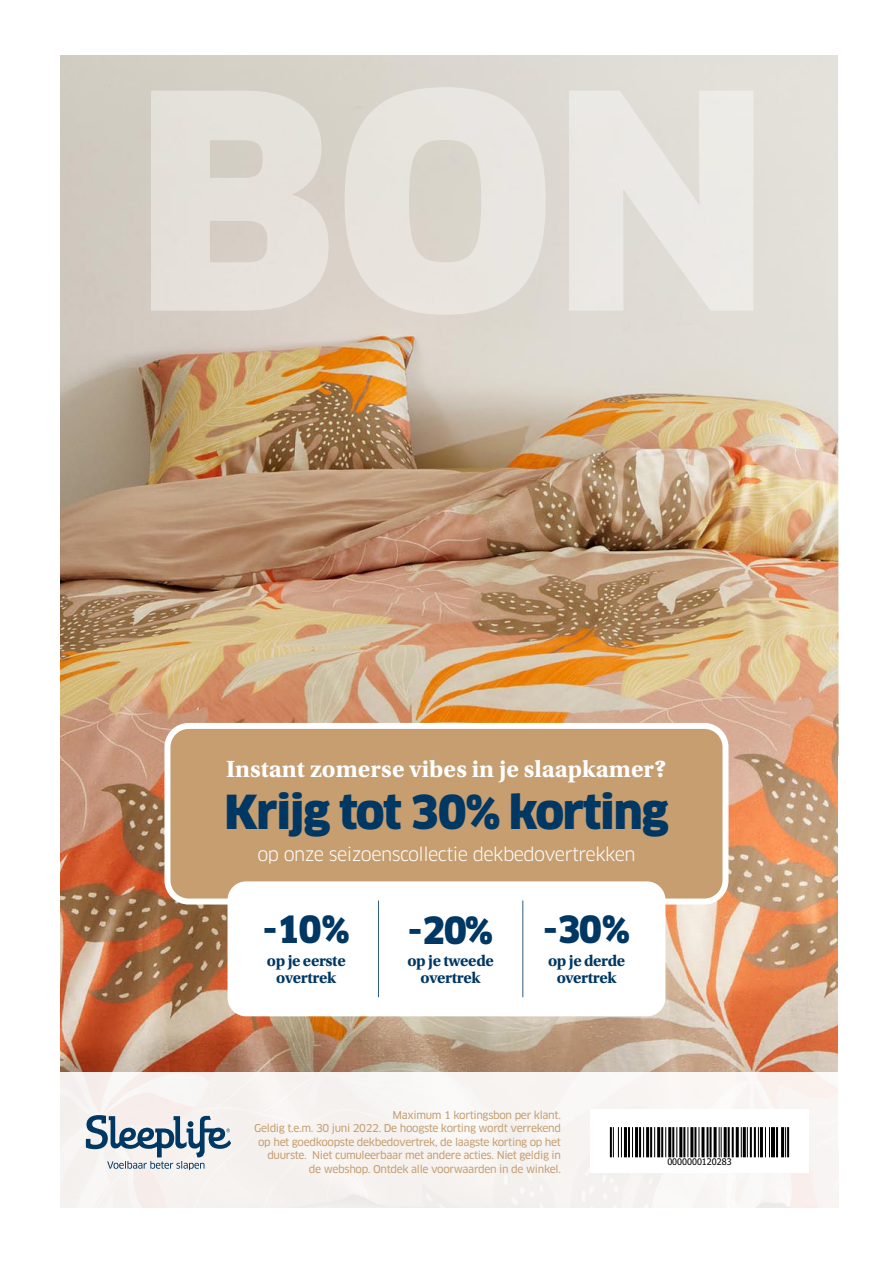
<style>
.page{position:relative;width:893px;height:1263px;background:#fff}
.page>*{position:absolute;margin:0;border:0;box-sizing:border-box;transform-origin:0 0}
.t1{font:900 45.75px "Clan OT";letter-spacing:-.03em;color:#003863}
.t2{font:900 36.75px "Clan OT";color:#003863}
.t3{font:700 24.75px "Utopia Std";color:#fff}
.t4{font:18px "Clan OT";letter-spacing:-.03em;color:#fff}
.t5{font:700 16.5px "Utopia Std";letter-spacing:-.025em;color:#003863}
.t6{font:10.5px/13.5px "Clan OT News";letter-spacing:-.03em;color:#c69e70;text-align:right}
.t7{font:9px "Tahoma";color:#000}
</style>
<div class="page">
<img style="left:60px;top:55px;width:778px;height:1018px">
<div style="left:45px;top:1073px;width:801px;height:136px;background:#f7f3f1"></div>
<svg style="left:45px;top:1073px;width:10px;height:136px"></svg>
<svg style="left:838px;top:343px;width:8px;height:866px"></svg>
<svg style="left:151px;top:87px;width:602px;height:228px;fill:#e6e2db"></svg>
<svg style="left:86px;top:1115px;width:145px;height:55px"></svg>
<div style="left:590px;top:1109px;width:219px;height:64px;background:#fff"></div>
<svg style="left:610px;top:1127px;width:179px;height:31px"></svg>
<hr style="left:610px;top:1127px;width:2px;height:30px;background:#000">
<hr style="left:613px;top:1127px;width:1px;height:30px;background:#000">
<hr style="left:618px;top:1127px;width:1px;height:30px;background:#000">
<hr style="left:621px;top:1127px;width:1px;height:30px;background:#000">
<hr style="left:624px;top:1127px;width:3px;height:30px;background:#000">
<hr style="left:628px;top:1127px;width:2px;height:30px;background:#000">
<hr style="left:632px;top:1127px;width:1px;height:30px;background:#000">
<hr style="left:635px;top:1127px;width:3px;height:30px;background:#000">
<hr style="left:639px;top:1127px;width:2px;height:30px;background:#000">
<hr style="left:643px;top:1127px;width:1px;height:30px;background:#000">
<hr style="left:646px;top:1127px;width:3px;height:30px;background:#000">
<hr style="left:650px;top:1127px;width:2px;height:30px;background:#000">
<hr style="left:654px;top:1127px;width:1px;height:30px;background:#000">
<hr style="left:657px;top:1127px;width:3px;height:30px;background:#000">
<hr style="left:661px;top:1127px;width:2px;height:30px;background:#000">
<hr style="left:665px;top:1127px;width:1px;height:30px;background:#000">
<hr style="left:668px;top:1127px;width:3px;height:30px;background:#000">
<hr style="left:672px;top:1127px;width:2px;height:30px;background:#000">
<hr style="left:676px;top:1127px;width:1px;height:30px;background:#000">
<hr style="left:679px;top:1127px;width:3px;height:30px;background:#000">
<hr style="left:683px;top:1127px;width:2px;height:30px;background:#000">
<hr style="left:687px;top:1127px;width:1px;height:30px;background:#000">
<hr style="left:690px;top:1127px;width:3px;height:30px;background:#000">
<hr style="left:694px;top:1127px;width:2px;height:30px;background:#000">
<hr style="left:698px;top:1127px;width:1px;height:30px;background:#000">
<hr style="left:701px;top:1127px;width:3px;height:30px;background:#000">
<hr style="left:706px;top:1127px;width:2px;height:30px;background:#000">
<hr style="left:710px;top:1127px;width:2px;height:30px;background:#000">
<hr style="left:714px;top:1127px;width:3px;height:30px;background:#000">
<hr style="left:719px;top:1127px;width:1px;height:30px;background:#000">
<hr style="left:721px;top:1127px;width:1px;height:30px;background:#000">
<hr style="left:724px;top:1127px;width:3px;height:30px;background:#000">
<hr style="left:728px;top:1127px;width:2px;height:30px;background:#000">
<hr style="left:732px;top:1127px;width:2px;height:30px;background:#000">
<hr style="left:736px;top:1127px;width:3px;height:30px;background:#000">
<hr style="left:741px;top:1127px;width:1px;height:30px;background:#000">
<hr style="left:743px;top:1127px;width:3px;height:30px;background:#000">
<hr style="left:747px;top:1127px;width:1px;height:30px;background:#000">
<hr style="left:750px;top:1127px;width:2px;height:30px;background:#000">
<hr style="left:754px;top:1127px;width:2px;height:30px;background:#000">
<hr style="left:758px;top:1127px;width:1px;height:30px;background:#000">
<hr style="left:760px;top:1127px;width:3px;height:30px;background:#000">
<hr style="left:765px;top:1127px;width:1px;height:30px;background:#000">
<hr style="left:769px;top:1127px;width:1px;height:30px;background:#000">
<hr style="left:771px;top:1127px;width:4px;height:30px;background:#000">
<hr style="left:776px;top:1127px;width:2px;height:30px;background:#000">
<hr style="left:781px;top:1127px;width:3px;height:30px;background:#000">
<hr style="left:785px;top:1127px;width:1px;height:30px;background:#000">
<hr style="left:787px;top:1127px;width:2px;height:30px;background:#000">
<div style="left:167px;top:726px;width:558px;height:175px;background:#c69e70;border-radius:21px"></div>
<div style="left:164px;top:723px;width:564px;height:181px;border:6px solid #fff;border-radius:21px"></div>
<div style="left:228px;top:881px;width:437px;height:135px;background:#fff;border-radius:19px"></div>
<hr style="left:378px;top:900px;width:1px;height:97px;background:#003863">
<hr style="left:522px;top:900px;width:1px;height:97px;background:#003863">
<p class="t3" style="left:226px;top:754px;width:442px">Instant zomerse vibes in je slaapkamer?</p>
<p class="t1" style="left:224px;top:785px;width:446px">Krijg tot 30% korting</p>
<p class="t4" style="left:257px;top:843px;width:380px">op onze seizoenscollectie dekbedovertrekken</p>
<p class="t2" style="left:263px;top:907px;width:88px">-10%</p>
<p class="t5" style="left:267px;top:951px;width:80px">op je eerste</p>
<p class="t5" style="left:276px;top:967px;width:62px">overtrek</p>
<p class="t2" style="left:408px;top:908px;width:86px">-20%</p>
<p class="t5" style="left:407px;top:951px;width:88px">op je tweede</p>
<p class="t5" style="left:421px;top:967px;width:62px">overtrek</p>
<p class="t2" style="left:543px;top:908px;width:88px">-30%</p>
<p class="t5" style="left:548px;top:951px;width:79px">op je derde</p>
<p class="t5" style="left:557px;top:967px;width:62px">overtrek</p>
<p class="t6" style="left:254px;top:1108px;width:308px">Maximum 1 kortingsbon per klant.<br>Geldig t.e.m. 30 juni 2022. De hoogste korting wordt verrekend op het goedkoopste dekbedovertrek, de laagste korting op het duurste. Niet cumuleerbaar met andere acties. Niet geldig in de webshop. Ontdek alle voorwaarden in de winkel.</p>
<p class="t7" style="left:667px;top:1156px;width:66px">0000000120283</p>
</div>
